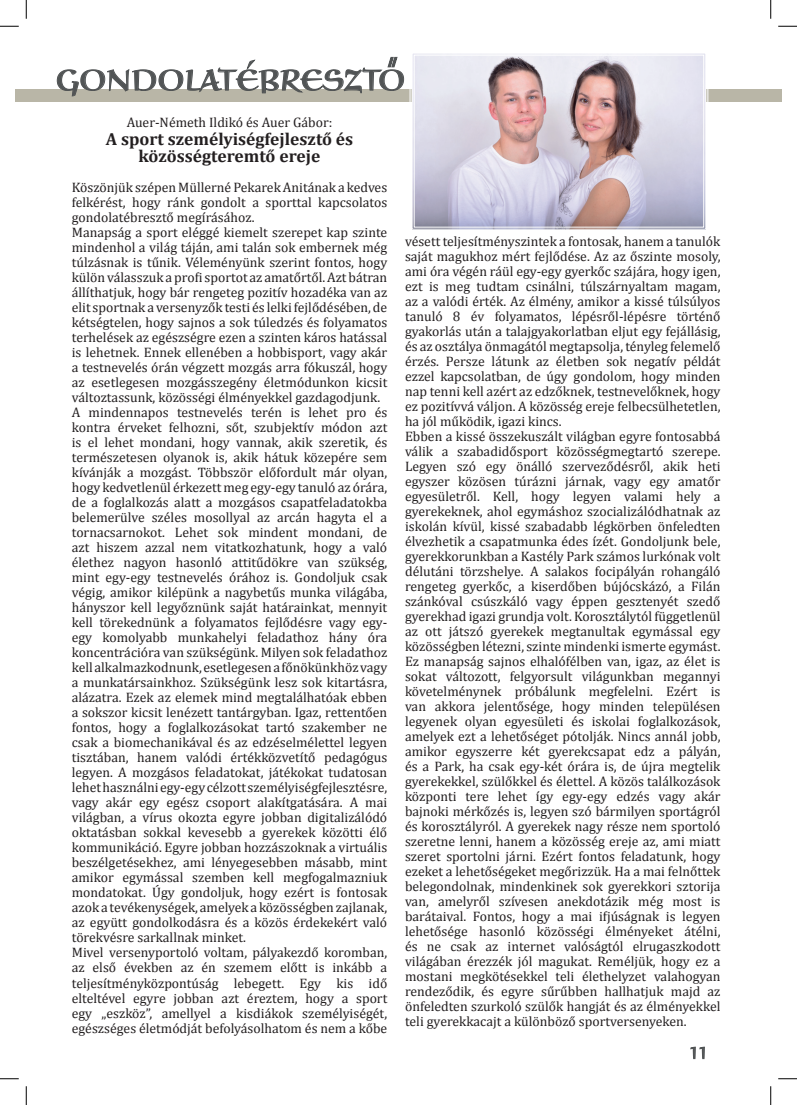
<style>
.page{position:relative;width:797px;height:1105px;background:#fff}
.page>*{position:absolute;margin:0;border:0;box-sizing:border-box;transform-origin:0 0}
.t1{font:30px "Braganza SCITC";color:#515455}
.t2{font:300 30px "Braganza ITC";color:#515455}
.t3{font:700 17.5px/17.5px "Cambria";color:#231f20;text-align:center}
.t4{font:13.75px/15px "Cambria";color:#231f20}
</style>
<div class="page">
<div style="left:16px;top:89px;width:10px;height:13px;background:#b9b6a7"></div>
<div style="left:26px;top:89px;width:755px;height:13px;background:#b9b6a7"></div>
<svg style="left:690px;top:1046px;width:15px;height:14px"></svg>
<svg style="left:57px;top:56px;width:347px;height:41px"></svg>
<svg style="left:409px;top:55px;width:299px;height:173px;background:#ccbfca"></svg>
<div style="left:411px;top:53px;width:295px;height:177px;border:1px solid #fff"></div>
<div style="left:414px;top:55px;width:290px;height:173px;border:1px solid #fff"></div>
<svg style="left:0;top:25px;width:19px;height:2px"></svg>
<svg style="left:778px;top:25px;width:19px;height:2px"></svg>
<svg style="left:0;top:1078px;width:19px;height:1px"></svg>
<svg style="left:778px;top:1078px;width:19px;height:1px"></svg>
<svg style="left:25px;top:0;width:2px;height:19px"></svg>
<svg style="left:25px;top:1086px;width:2px;height:19px"></svg>
<svg style="left:770px;top:0;width:1px;height:19px"></svg>
<svg style="left:770px;top:1086px;width:1px;height:19px"></svg>
<h1 class="t1" style="left:56px;top:62px;width:351px">GONDOLATÉBRESZTO</h1>
<p class="t4" style="left:127px;top:115px;width:207px">Auer-Németh Ildikó és Auer Gábor:</p>
<p class="t3" style="left:106px;top:130px;width:249px">A sport személyiségfejlesztő és közösségteremtő ereje</p>
<p class="t4" style="left:72px;top:180px;width:317px">Köszönjük szépen Müllerné Pekarek Anitának a kedves felkérést, hogy ránk gondolt a sporttal kapcsolatos gondolatébresztő megírásához.<br>Manapság a sport eléggé kiemelt szerepet kap szinte mindenhol a világ táján, ami talán sok embernek még túlzásnak is tűnik. Véleményünk szerint fontos, hogy külön válasszuk a profi sportot az amatőrtől. Azt bátran állíthatjuk, hogy bár rengeteg pozitív hozadéka van az elit sportnak a versenyzők testi és lelki fejlődésében, de kétségtelen, hogy sajnos a sok túledzés és folyamatos terhelések az egészségre ezen a szinten káros hatással is lehetnek. Ennek ellenében a hobbisport, vagy akár a testnevelés órán végzett mozgás arra fókuszál, hogy az esetlegesen mozgásszegény életmódunkon kicsit változtassunk, közösségi élményekkel gazdagodjunk.<br>A mindennapos testnevelés terén is lehet pro és kontra érveket felhozni, sőt, szubjektív módon azt is el lehet mondani, hogy vannak, akik szeretik, és természetesen olyanok is, akik hátuk közepére sem kívánják a mozgást. Többször előfordult már olyan, hogy kedvetlenül érkezett meg egy-egy tanuló az órára, de a foglalkozás alatt a mozgásos csapatfeladatokba belemerülve széles mosollyal az arcán hagyta el a tornacsarnokot. Lehet sok mindent mondani, de azt hiszem azzal nem vitatkozhatunk, hogy a való élethez nagyon hasonló attitűdökre van szükség, mint egy-egy testnevelés órához is. Gondoljuk csak végig, amikor kilépünk a nagybetűs munka világába, hányszor kell legyőznünk saját határainkat, mennyit kell törekednünk a folyamatos fejlődésre vagy egy&shy;egy komolyabb munkahelyi feladathoz hány óra koncentrációra van szükségünk. Milyen sok feladathoz kell alkalmazkodnunk, esetlegesen a főnökünkhöz vagy a munkatársainkhoz. Szükségünk lesz sok kitartásra, alázatra. Ezek az elemek mind megtalálhatóak ebben a sokszor kicsit lenézett tantárgyban. Igaz, rettentően fontos, hogy a foglalkozásokat tartó szakember ne csak a biomechanikával és az edzéselmélettel legyen tisztában, hanem valódi értékközvetítő pedagógus legyen. A mozgásos feladatokat, játékokat tudatosan lehet használni egy-egy célzott személyiségfejlesztésre, vagy akár egy egész csoport alakítgatására. A mai világban, a vírus okozta egyre jobban digitalizálódó oktatásban sokkal kevesebb a gyerekek közötti élő kommunikáció. Egyre jobban hozzászoknak a virtuális beszélgetésekhez, ami lényegesebben másabb, mint amikor egymással szemben kell megfogalmazniuk mondatokat. Úgy gondoljuk, hogy ezért is fontosak azok a tevékenységek, amelyek a közösségben zajlanak, az együtt gondolkodásra és a közös érdekekért való törekvésre sarkallnak minket.<br>Mivel versenyportoló voltam, pályakezdő koromban, az első években az én szemem előtt is inkább a teljesítményközpontúság lebegett. Egy kis idő elteltével egyre jobban azt éreztem, hogy a sport egy „eszköz”, amellyel a kisdiákok személyiségét, egészséges életmódját befolyásolhatom és nem a kőbe</p>
<p class="t4" style="left:405px;top:234px;width:317px">vésett teljesítményszintek a fontosak, hanem a tanulók saját magukhoz mért fejlődése. Az az őszinte mosoly, ami óra végén ráül egy-egy gyerkőc szájára, hogy igen, ezt is meg tudtam csinálni, túlszárnyaltam magam, az a valódi érték. Az élmény, amikor a kissé túlsúlyos tanuló 8 év folyamatos, lépésről-lépésre történő gyakorlás után a talajgyakorlatban eljut egy fejállásig, és az osztálya önmagától megtapsolja, tényleg felemelő érzés. Persze látunk az életben sok negatív példát ezzel kapcsolatban, de úgy gondolom, hogy minden nap tenni kell azért az edzőknek, testnevelőknek, hogy ez pozitívvá váljon. A közösség ereje felbecsülhetetlen, ha jól működik, igazi kincs.<br>Ebben a kissé összekuszált világban egyre fontosabbá válik a szabadidősport közösségmegtartó szerepe.<br>Legyen szó egy önálló szerveződésről, akik heti egyszer közösen túrázni járnak, vagy egy amatőr egyesületről. Kell, hogy legyen valami hely a gyerekeknek, ahol egymáshoz szocializálódhatnak az iskolán kívül, kissé szabadabb légkörben önfeledten élvezhetik a csapatmunka édes ízét. Gondoljunk bele, gyerekkorunkban a Kastély Park számos lurkónak volt délutáni törzshelye. A salakos focipályán rohangáló rengeteg gyerkőc, a kiserdőben bújócskázó, a Filán szánkóval csúszkáló vagy éppen gesztenyét szedő gyerekhad igazi grundja volt. Korosztálytól függetlenül az ott játszó gyerekek megtanultak egymással egy közösségben létezni, szinte mindenki ismerte egymást.<br>Ez manapság sajnos elhalófélben van, igaz, az élet is sokat változott, felgyorsult világunkban megannyi követelménynek próbálunk megfelelni. Ezért is van akkora jelentősége, hogy minden településen legyenek olyan egyesületi és iskolai foglalkozások, amelyek ezt a lehetőséget pótolják. Nincs annál jobb, amikor egyszerre két gyerekcsapat edz a pályán, és a Park, ha csak egy-két órára is, de újra megtelik gyerekekkel, szülőkkel és élettel. A közös találkozások központi tere lehet így egy-egy edzés vagy akár bajnoki mérkőzés is, legyen szó bármilyen sportágról és korosztályról. A gyerekek nagy része nem sportoló szeretne lenni, hanem a közösség ereje az, ami miatt szeret sportolni járni. Ezért fontos feladatunk, hogy ezeket a lehetőségeket megőrizzük. Ha a mai felnőttek belegondolnak, mindenkinek sok gyerekkori sztorija van, amelyről szívesen anekdotázik még most is barátaival. Fontos, hogy a mai ifjúságnak is legyen lehetősége hasonló közösségi élményeket átélni, és ne csak az internet valóságtól elrugaszkodott világában érezzék jól magukat. Reméljük, hogy ez a mostani megkötésekkel teli élethelyzet valahogyan rendeződik, és egyre sűrűbben hallhatjuk majd az önfeledten szurkoló szülők hangját és az élményekkel teli gyerekkacajt a különböző sportversenyeken.</p>
<h1 class="t2" style="left:689px;top:1030px;width:20px">11</h1>
</div>
